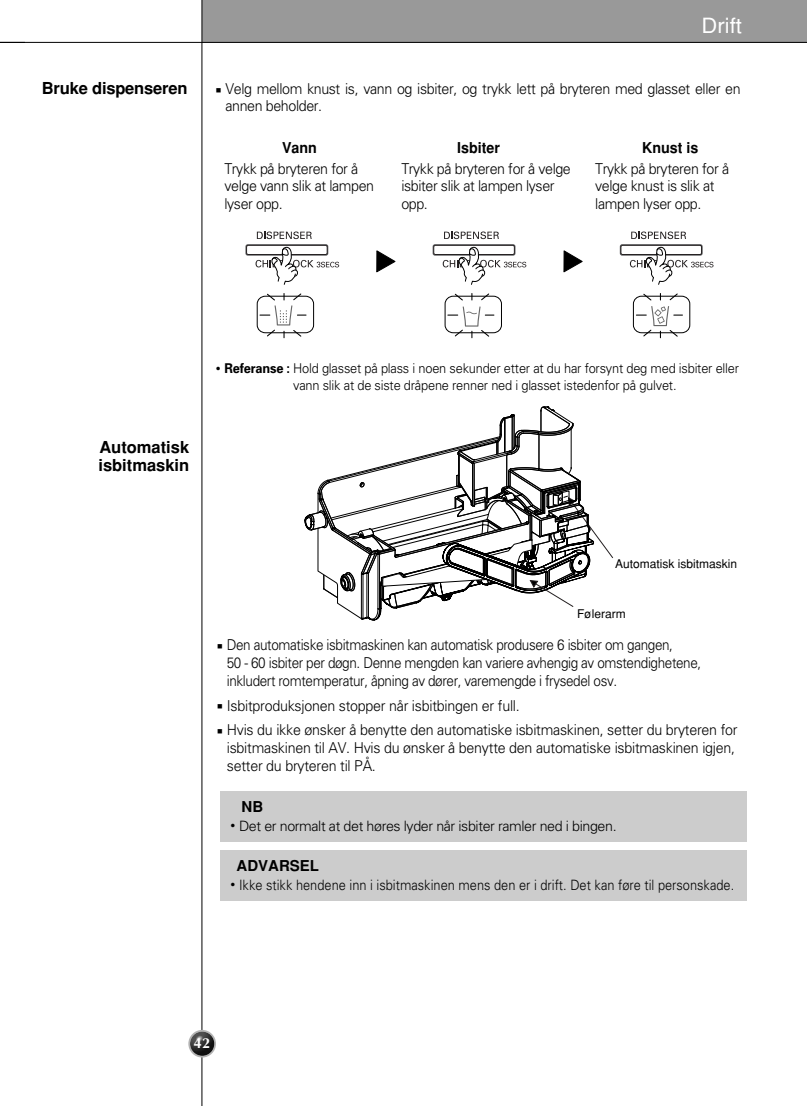
<style>
.page{position:relative;width:807px;height:1106px;background:#fff}
.page>*{position:absolute;margin:0;border:0;box-sizing:border-box;transform-origin:0 0}
.t1{font:21px "Helvetica";color:#fff;scale:1.05 1}
.t2{font:700 16.5px/18px "Helvetica";color:#000}
.t3{font:300 15px/17.2px "Univers";letter-spacing:-.025em;color:#000;scale:.95 1}
.t4{font:300 15px/18px "Univers";letter-spacing:-.025em;color:#000;scale:.9 1}
.t5{font:700 15px "Helvetica";color:#000;scale:.95 1}
.t6{font:700 15px "Helvetica";color:#000}
.t7{font:700 15px "Optane";color:#fff}
.t8{font:300 14.25px "Univers";color:#000;scale:.9 1}
.t9{font:300 14.25px "Univers";letter-spacing:-.03em;color:#000}
.t10{font:300 13.5px/16.5px "Univers";letter-spacing:-.015em;color:#000;scale:.95 1}
.t11{font:12px "Helvetica";color:#000}
.s1{font-size:9.75px}
.s2{font-weight:700}
</style>
<div class="page">
<div style="left:202px;top:0;width:605px;height:43px;background:#999"></div>
<hr style="left:202px;top:0;width:1px;height:1106px;background:#000">
<svg style="left:188px;top:1029px;width:28px;height:28px"></svg>
<img style="left:190px;top:1031px;width:24px;height:24px;border-radius:50%">
<hr style="left:0;top:42px;width:807px;height:1px;background:#000">
<svg style="left:257px;top:231px;width:55px;height:8px"></svg>
<div style="left:245px;top:244px;width:83px;height:12px;border:1px solid #57585a;border-radius:2px"></div>
<div style="left:246px;top:245px;width:81px;height:10px;background:#fff;border:1px solid #231f20;border-radius:2px"></div>
<svg style="left:256px;top:246px;width:83px;height:93px"></svg>
<div style="left:445px;top:296px;width:57px;height:37px;border:1px solid #000;border-radius:8px"></div>
<svg style="left:447px;top:293px;width:48px;height:46px"></svg>
<svg style="left:444px;top:231px;width:55px;height:8px"></svg>
<div style="left:433px;top:244px;width:82px;height:12px;border:1px solid #57585a;border-radius:2px"></div>
<div style="left:434px;top:245px;width:80px;height:10px;background:#fff;border:1px solid #231f20;border-radius:2px"></div>
<svg style="left:443px;top:246px;width:83px;height:39px"></svg>
<svg style="left:631px;top:231px;width:55px;height:8px"></svg>
<div style="left:620px;top:244px;width:83px;height:12px;border:1px solid #57585a;border-radius:2px"></div>
<div style="left:621px;top:245px;width:81px;height:10px;background:#fff;border:1px solid #231f20;border-radius:2px"></div>
<svg style="left:630px;top:247px;width:84px;height:92px"></svg>
<svg style="left:376px;top:250px;width:20px;height:23px"></svg>
<svg style="left:563px;top:250px;width:20px;height:23px"></svg>
<div style="left:220px;top:791px;width:527px;height:50px;background:#ccc"></div>
<div style="left:220px;top:850px;width:527px;height:50px;background:#ccc"></div>
<svg style="left:304px;top:406px;width:310px;height:214px"></svg>
<div style="left:576px;top:602px;width:130px;height:20px;background:#fff"></div>
<h1 class="t1" style="left:702px;top:18px;width:40px">Drift</h1>
<p class="t2" style="left:42px;top:81px;width:147px">Bruke dispenseren</p>
<p class="t3" style="left:226px;top:82px;width:544px;line-height:16.5px">Velg mellom knust is, vann og isbiter, og trykk lett på bryteren med glasset eller en annen beholder.</p>
<p class="t5" style="left:457px;top:142px;width:46px">Isbiter</p>
<p class="t3" style="left:401px;top:161px;width:180px">Trykk på bryteren for å velge isbiter slik at lampen lyser opp.</p>
<p class="t5" style="left:282px;top:142px;width:38px">Vann</p>
<p class="t3" style="left:224px;top:161px;width:159px">Trykk på bryteren for å velge vann slik at lampen lyser opp.</p>
<p class="t5" style="left:642px;top:142px;width:61px">Knust is</p>
<p class="t3" style="left:595px;top:161px;width:142px">Trykk på bryteren for å velge knust is slik at lampen lyser opp.</p>
<p class="t2" style="left:98px;top:439px;width:92px">Automatisk isbitmaskin</p>
<p class="t10" style="left:293px;top:361px;width:471px;text-indent:-77px"><span class="s1">•</span> <span class="s2">Referanse :</span> Hold glasset på plass i noen sekunder etter at du har forsynt deg med isbiter eller vann slik at de siste dråpene renner ned i glasset istedenfor på gulvet.</p>
<p class="t11" style="left:615px;top:559px;width:124px">Automatisk isbitmaskin</p>
<p class="t11" style="left:577px;top:609px;width:50px">Følerarm</p>
<p class="t4" style="left:227px;top:637px;width:529px">Den automatiske isbitmaskinen kan automatisk produsere 6 isbiter om gangen,<br>50 - 60 isbiter per døgn. Denne mengden kan variere avhengig av omstendighetene, inkludert romtemperatur, åpning av dører, varemengde i frysedel osv.</p>
<p class="t3" style="left:227px;top:694px;width:539px;line-height:24.3px">Isbitproduksjonen stopper når isbitbingen er full.<br>Hvis du ikke ønsker å benytte den automatiske isbitmaskinen, setter du bryteren for</p>
<p class="t3" style="left:227px;top:740px;width:537px;line-height:18px">isbitmaskinen til AV. Hvis du ønsker å benytte den automatiske isbitmaskinen igjen, setter du bryteren til PÅ.</p>
<p class="t6" style="left:242px;top:801px;width:23px">NB</p>
<p class="t9" style="left:230px;top:820px;width:388px"><sup>•</sup> Det er normalt at det høres lyder når isbiter ramler ned i bingen.</p>
<p class="t6" style="left:237px;top:860px;width:84px">ADVARSEL</p>
<p class="t8" style="left:230px;top:880px;width:561px"><sup>•</sup> Ikke stikk hendene inn i isbitmaskinen mens den er i drift. Det kan føre til personskade.</p>
<p class="t7" style="left:194px;top:1036px;width:18px">42</p>
</div>
